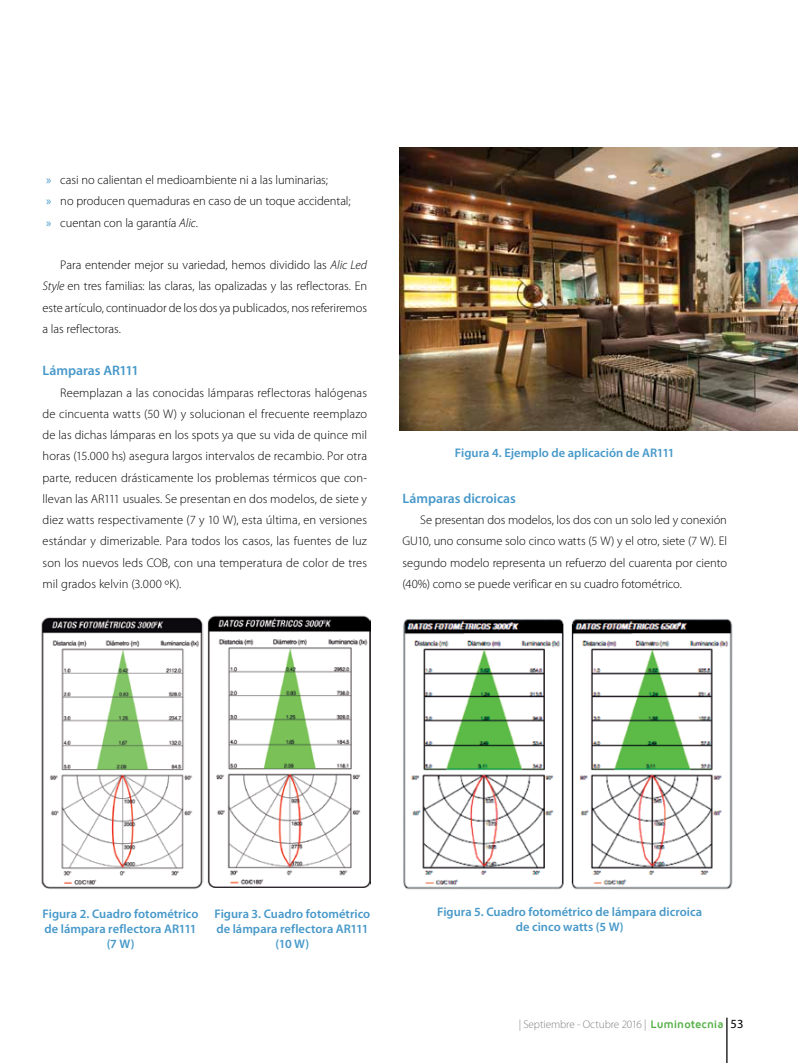
<style>
.page{position:relative;width:798px;height:1063px;background:#fff}
.page>*{position:absolute;margin:0;border:0;box-sizing:border-box;transform-origin:0 0}
.t1{font:600 13.75px "Myriad Pro";letter-spacing:-.005em;color:#4698c9}
.t2{font:300 12.5px/21.2px "Myriad Pro";letter-spacing:-.005em;color:#000;text-align:justify}
.t3{font:600 12.5px/15px "Myriad Pro";color:#4698c9;text-align:center}
.t4{font:300 11.25px "Myriad Pro";letter-spacing:-.01em;color:#808285}
.s1{font-weight:400;color:#4698c9}
.s2{font-style:italic}
.s3{font-family:"Maven Pro";font-weight:700;color:#55b047}
.s4{font-weight:400;font-size:12.5px;color:#000}
</style>
<div class="page">
<hr style="left:726px;top:1018px;width:1px;height:45px;background:#000">
<img style="left:403px;top:619px;width:330px;height:271px">
<img style="left:41px;top:617px;width:163px;height:272px">
<img style="left:208px;top:615px;width:162px;height:273px">
<img style="left:399px;top:148px;width:398px;height:282px">
<p class="t2" style="left:46px;top:170px;width:306px;text-align:left"><span class="s1">»</span> casi no calientan el medioambiente ni a las luminarias;<br><span class="s1">»</span> no producen quemaduras en caso de un toque accidental; <span class="s1">»</span> cuentan con la garantía <span class="s2">Alic</span>.</p>
<p class="t2" style="left:43px;top:255px;width:326px;text-indent:18px">Para entender mejor su variedad, hemos dividido las <span class="s2">Alic Led Style</span> en tres familias: las claras, las opalizadas y las reflectoras. En este artículo, continuador de los dos ya publicados, nos referiremos a las reflectoras.</p>
<p class="t1" style="left:43px;top:362px;width:98px">Lámparas AR111</p>
<p class="t2" style="left:43px;top:382px;width:326px;text-indent:18px">Reemplazan a las conocidas lámparas reflectoras halógenas de cincuenta watts (50 W) y solucionan el frecuente reemplazo de las dichas lámparas en los spots ya que su vida de quince mil horas (15.000 hs) asegura largos intervalos de recambio. Por otra parte, reducen drásticamente los problemas térmicos que con&shy;llevan las AR111 usuales. Se presentan en dos modelos, de siete y diez watts respectivamente (7 y 10 W), esta última, en versiones estándar y dimerizable. Para todos los casos, las fuentes de luz son los nuevos leds COB, con una temperatura de color de tres mil grados kelvin (3.000 ºK).</p>
<p class="t3" style="left:454px;top:445px;width:221px">Figura 4. Ejemplo de aplicación de AR111</p>
<p class="t1" style="left:402px;top:490px;width:115px">Lámparas dicroicas</p>
<p class="t2" style="left:402px;top:510px;width:326px;text-indent:18px">Se presentan dos modelos, los dos con un solo led y conexión GU10, uno consume solo cinco watts (5 W) y el otro, siete (7 W). El segundo modelo representa un refuerzo del cuarenta por ciento (40%) como se puede verificar en su cuadro fotométrico.</p>
<p class="t3" style="left:43px;top:906px;width:157px">Figura 2. Cuadro fotométrico de lámpara reflectora AR111 (7 W)</p>
<p class="t3" style="left:214px;top:906px;width:157px">Figura 3. Cuadro fotométrico de lámpara reflectora AR111 (10 W)</p>
<p class="t3" style="left:437px;top:904px;width:266px">Figura 5. Cuadro fotométrico de lámpara dicroica de cinco watts (5 W)</p>
<p class="t4" style="left:518px;top:1018px;width:226px">| Septiembre - Octubre 2016 | <span class="s3">Luminotecnia</span> <span class="s4">53</span></p>
</div>
